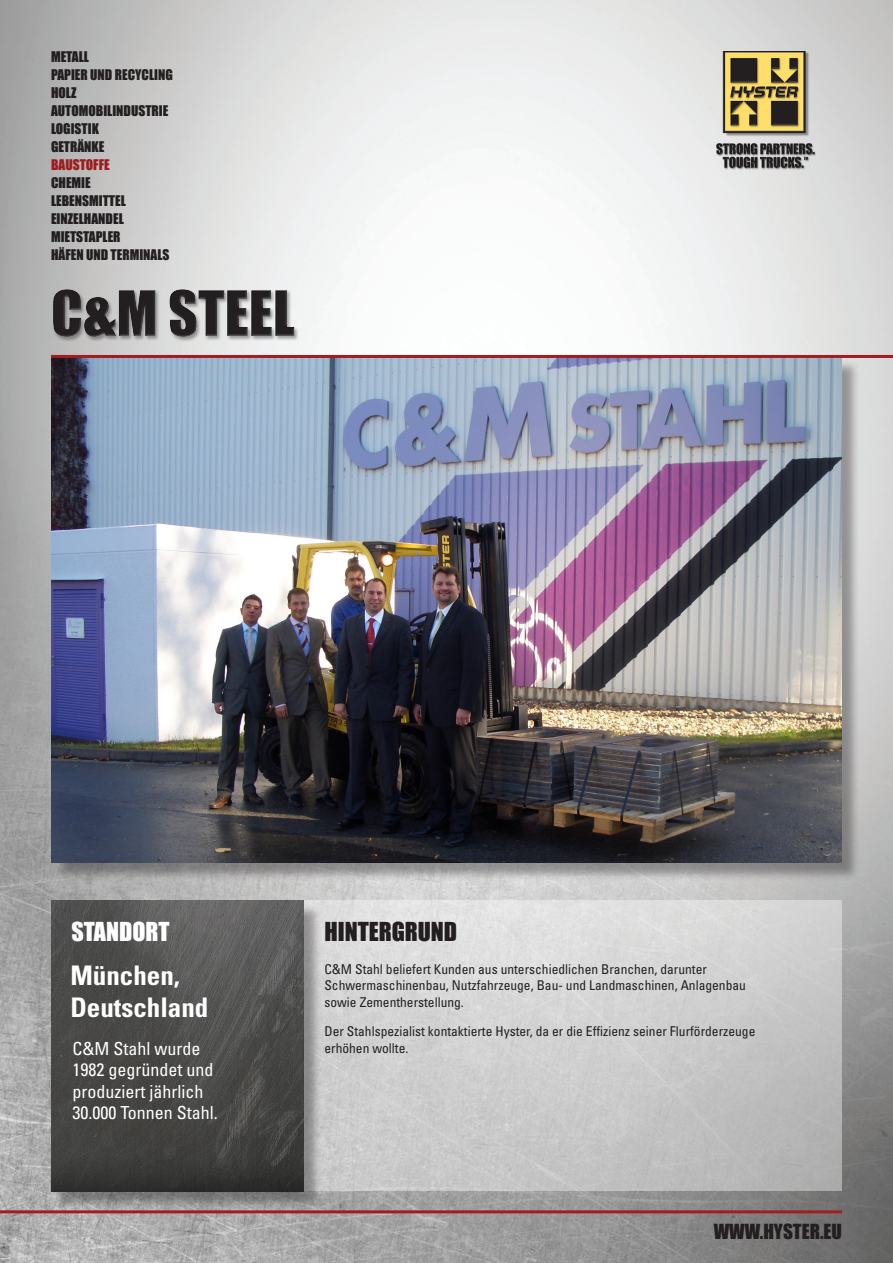
<style>
.page{position:relative;width:893px;height:1263px;background:#fff}
.page>*{position:absolute;margin:0;border:0;box-sizing:border-box;transform-origin:0 0}
.Location_Name{font:700 condensed 27px "Univers";color:#fff}
.Sub_Headline_Black{font:24px "Impact";color:#231f20}
.Sub_Headline_White{font:24px "Impact";color:#fff}
.t1{font:19.2px "Impact";color:#231f20}
.Location_Text{font:condensed 18px/21.6px "Univers";color:#fff}
.Body_Text{font:condensed 13.5px/16.5px "Univers";color:#231f20}
.Services_Paragraph{font:13.5px "Impact";color:#231f20}
.Services_Paragraph-2{font:13.5px "Impact";color:#9e1c1f}
</style>
<div class="page">
<img style="left:0;top:0;width:893px;height:1263px">
<svg style="left:303px;top:901px;width:539px;height:290px;fill:#cecece"></svg>
<hr style="left:0;top:1210px;width:842px;height:3px;background:#a11d20">
<div style="left:53px;top:903px;width:269px;height:307px;background:#231f20;opacity:.4"></div>
<img style="left:51px;top:901px;width:252px;height:290px">
<div style="left:53px;top:359px;width:808px;height:522px;background:#231f20;opacity:.4"></div>
<img style="left:51px;top:358px;width:791px;height:504px">
<hr style="left:51px;top:355px;width:842px;height:3px;background:#a11d20">
<img style="left:696px;top:51px;width:135px;height:130px">
<div style="left:52px;top:289px;width:247px;height:53px;background:#231f20;opacity:.4"></div>
<div style="left:53px;top:289px;width:243px;height:50px;background:#fff;opacity:.7"></div>
<div style="left:51px;top:287px;width:245px;height:49px;background:#231f20;opacity:.23"></div>
<p class="Services_Paragraph" style="left:51px;top:46px;width:39px">METALL</p>
<p class="Services_Paragraph" style="left:51px;top:64px;width:123px">PAPIER UND RECYCLING</p>
<p class="Services_Paragraph" style="left:51px;top:82px;width:27px">HOLZ</p>
<p class="Services_Paragraph" style="left:51px;top:100px;width:119px">AUTOMOBILINDUSTRIE</p>
<p class="Services_Paragraph" style="left:51px;top:118px;width:49px">LOGISTIK</p>
<p class="Services_Paragraph" style="left:51px;top:136px;width:55px">GETRÄNKE</p>
<p class="Services_Paragraph-2" style="left:51px;top:154px;width:60px">BAUSTOFFE</p>
<p class="Services_Paragraph" style="left:51px;top:172px;width:41px">CHEMIE</p>
<p class="Services_Paragraph" style="left:51px;top:190px;width:76px">LEBENSMITTEL</p>
<p class="Services_Paragraph" style="left:51px;top:208px;width:74px">EINZELHANDEL</p>
<p class="Services_Paragraph" style="left:51px;top:226px;width:71px">MIETSTAPLER</p>
<p class="Services_Paragraph" style="left:51px;top:244px;width:120px">HÄFEN UND TERMINALS</p>
<p class="Sub_Headline_White" style="left:71px;top:913px;width:100px">STANDORT</p>
<p class="Sub_Headline_Black" style="left:324px;top:913px;width:134px">HINTERGRUND</p>
<p class="Location_Name" style="left:70px;top:958px;width:111px">München,</p>
<p class="Location_Name" style="left:70px;top:991px;width:139px">Deutschland</p>
<p class="Location_Text" style="left:72px;top:1037px;width:147px">C&amp;M Stahl wurde<br>1982 gegründet und produziert jährlich<br>30.000 Tonnen Stahl.</p>
<p class="Body_Text" style="left:324px;top:961px;width:423px">C&amp;M Stahl beliefert Kunden aus unterschiedlichen Branchen, darunter<br>Schwermaschinenbau, Nutzfahrzeuge, Bau- und Landmaschinen, Anlagenbau sowie Zementherstellung.</p>
<p class="Body_Text" style="left:324px;top:1023px;width:432px">Der Stahlspezialist kontaktierte Hyster, da er die Effizienz seiner Flurförderzeuge erhöhen wollte.</p>
<p class="t1" style="left:714px;top:1216px;width:130px">WWW.HYSTER.EU</p>
</div>
